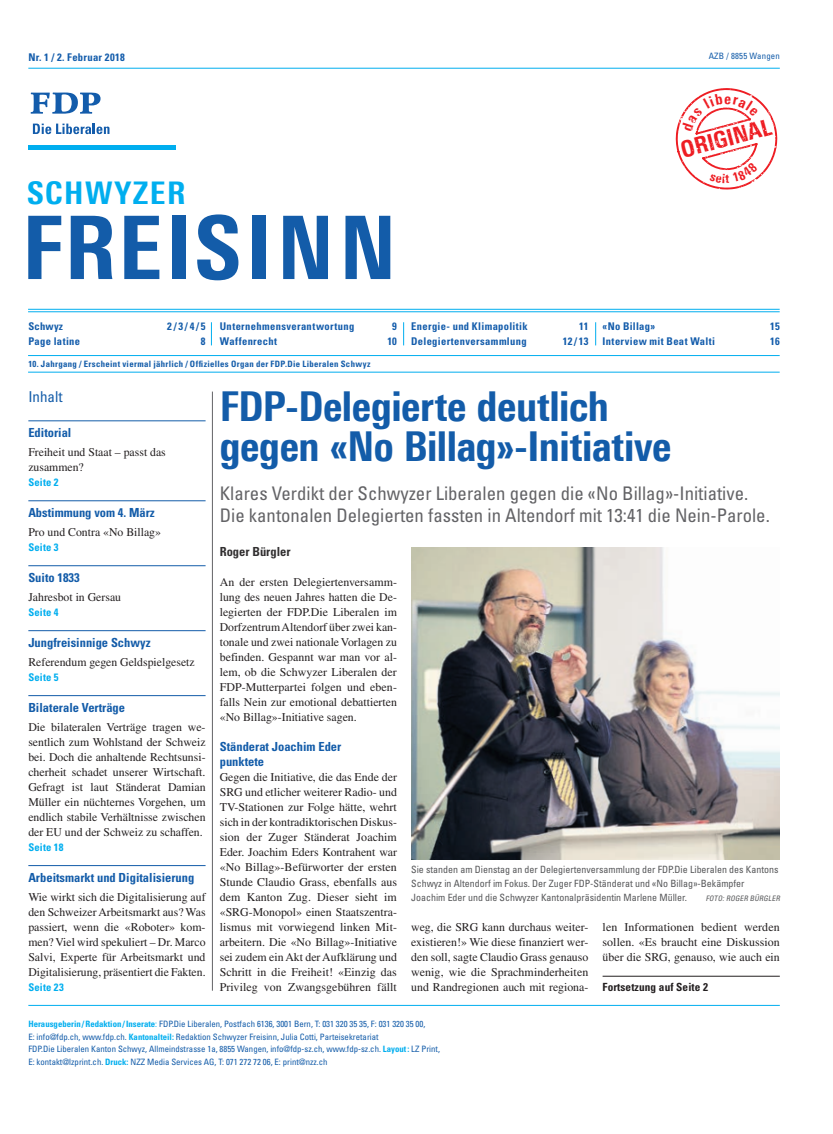
<style>
.page{position:relative;width:833px;height:1134px;background:#fff}
.page>*{position:absolute;margin:0;border:0;box-sizing:border-box;transform-origin:0 0}
.t1{font:800 87.5px "Linotype Univers 720 Cn";letter-spacing:.05em;color:#135ca9}
.t2{font:800 41.25px/40px "Linotype Univers 720 Cn";letter-spacing:-.01em;color:#135ca9}
.t3{font:800 31.25px "Linotype Univers 720 Cn";letter-spacing:.05em;color:#00aeef}
.t4{font:800 22.75px "Linotype Univers 720 Cn";color:#ee1d23}
.t5{font:condensed 18.75px/22.5px "Univers LT Std";color:#636366}
.t6{font:condensed 15px "Univers LT Std";color:#135ca9}
.t7{font:700 condensed 12.5px/15px "Univers LT Std";color:#135ca9}
.t8{font:700 condensed 12.5px "Univers LT Std";color:#312f30}
.t9{font:11.88px/15px "Times LT Std";color:#231f20;text-align:justify}
.t10{font:700 condensed 11.25px "Univers LT Std";letter-spacing:.01em;color:#231f20}
.t11{font:700 condensed 10.62px "Univers LT Std";letter-spacing:.035em;color:#135cab}
.t12{font:700 condensed 10.62px "Univers LT Std";letter-spacing:.02em;color:#00aeef}
.t13{font:700 condensed 10.62px "Univers LT Std";letter-spacing:.02em;color:#135ca9}
.t14{font:condensed 10px/13.8px "Univers LT Std";color:#57585a}
.t15{font:condensed 8.75px/12.5px "Univers LT Std";color:#135ca9}
.t16{font:700 condensed 8.75px "Univers LT Std";letter-spacing:.035em;color:#135ca9}
.t17{font:condensed 8.75px "Univers LT Std";letter-spacing:.02em;color:#135ca9}
.t18{font:italic condensed 7.5px "Univers LT Std";color:#57585a}
.s1{font-weight:700;color:#00aeef}
.s2{color:#00aeef}
</style>
<div class="page">
<hr style="left:212px;top:392px;width:1px;height:599px;background:#636366">
<hr style="left:28px;top:355px;width:751px;height:1px;background:#00aeef">
<hr style="left:28px;top:311px;width:751px;height:1px;background:#00aeef">
<hr style="left:28px;top:309px;width:751px;height:1px;background:#00aeef">
<hr style="left:28px;top:372px;width:751px;height:1px;background:#00aeef">
<svg style="left:211px;top:322px;width:1px;height:23px"></svg>
<svg style="left:403px;top:322px;width:1px;height:23px"></svg>
<svg style="left:595px;top:322px;width:1px;height:23px"></svg>
<hr style="left:28px;top:146px;width:148px;height:4px;background:#00aeef">
<svg style="left:33px;top:124px;width:76px;height:10px"></svg>
<svg style="left:31px;top:93px;width:70px;height:21px"></svg>
<hr style="left:28px;top:68px;width:752px;height:1px;background:#00aeef">
<hr style="left:28px;top:1005px;width:752px;height:1px;background:#00aeef">
<hr style="left:28px;top:420px;width:178px;height:1px;background:#135ca9">
<hr style="left:28px;top:500px;width:178px;height:1px;background:#135ca9">
<hr style="left:28px;top:565px;width:178px;height:1px;background:#135ca9">
<hr style="left:28px;top:630px;width:178px;height:1px;background:#135ca9">
<hr style="left:28px;top:695px;width:178px;height:1px;background:#135ca9">
<hr style="left:28px;top:865px;width:178px;height:1px;background:#135ca9">
<img style="left:411px;top:547px;width:369px;height:313px">
<hr style="left:602px;top:976px;width:178px;height:1px;background:#231f20">
<svg style="left:675px;top:88px;width:103px;height:102px"></svg>
<p class="t11" style="left:28px;top:51px;width:98px">Nr. 1 / 2. Februar 2018</p>
<p class="t17" style="left:708px;top:51px;width:73px">AZB / 8855 Wangen</p>
<h3 class="t3" style="left:27px;top:174px;width:160px">SCHWYZER</h3>
<h1 class="t1" style="left:22px;top:195px;width:376px">FREISINN</h1>
<h3 class="t4" style="left:678px;top:137px;width:94px;rotate:-15deg">ORIGINAL</h3>
<p class="t13" style="left:28px;top:320px;width:36px">Schwyz</p>
<p class="t13" style="left:167px;top:320px;width:40px">2/3/4/5</p>
<p class="t11" style="left:28px;top:335px;width:53px">Page latine</p>
<p class="t11" style="left:201px;top:335px;width:6px">8</p>
<p class="t11" style="left:220px;top:320px;width:136px">Unternehmensverantwortung</p>
<p class="t11" style="left:392px;top:320px;width:6px">9</p>
<p class="t11" style="left:220px;top:335px;width:59px">Waffenrecht</p>
<p class="t11" style="left:387px;top:335px;width:11px">10</p>
<p class="t16" style="left:28px;top:358px;width:344px">10. Jahrgang / Erscheint viermal jährlich / Offizielles Organ der FDP.Die Liberalen Schwyz</p>
<p class="t11" style="left:411px;top:320px;width:118px">Energie- und Klimapolitik</p>
<p class="t11" style="left:579px;top:320px;width:11px">11</p>
<p class="t11" style="left:411px;top:335px;width:117px">Delegiertenversammlung</p>
<p class="t11" style="left:563px;top:335px;width:27px">12/13</p>
<p class="t11" style="left:602px;top:320px;width:54px">«No Billag»</p>
<p class="t11" style="left:770px;top:320px;width:11px">15</p>
<p class="t11" style="left:602px;top:335px;width:114px">Interview mit Beat Walti</p>
<p class="t11" style="left:770px;top:335px;width:11px">16</p>
<p class="t6" style="left:28px;top:388px;width:36px">Inhalt</p>
<p class="t7" style="left:28px;top:425px;width:45px">Editorial</p>
<p class="t9" style="left:28px;top:444px;width:139px">Freiheit und Staat – passt das zusammen?</p>
<p class="t12" style="left:28px;top:476px;width:32px">Seite 2</p>
<p class="t7" style="left:28px;top:505px;width:128px">Abstimmung vom 4. März</p>
<p class="t9" style="left:28px;top:524px;width:134px">Pro und Contra «No Billag»</p>
<p class="t12" style="left:28px;top:541px;width:32px">Seite 3</p>
<p class="t7" style="left:28px;top:570px;width:53px">Suito 1833</p>
<p class="t9" style="left:28px;top:589px;width:94px">Jahresbot in Gersau</p>
<p class="t12" style="left:28px;top:605px;width:32px">Seite 4</p>
<p class="t7" style="left:28px;top:635px;width:124px">Jungfreisinnige Schwyz</p>
<p class="t9" style="left:28px;top:654px;width:168px">Referendum gegen Geldspielgesetz</p>
<p class="t12" style="left:28px;top:670px;width:32px">Seite 5</p>
<p class="t7" style="left:28px;top:700px;width:98px">Bilaterale Verträge</p>
<p class="t9" style="left:28px;top:719px;width:179px">Die bilateralen Verträge tragen we&shy;sentlich zum Wohlstand der Schweiz bei. Doch die anhaltende Rechtsunsi&shy;cherheit schadet unserer Wirtschaft.<br>Gefragt ist laut Ständerat Damian Müller ein nüchternes Vorgehen, um endlich stabile Verhältnisse zwischen der EU und der Schweiz zu schaffen.</p>
<p class="t12" style="left:28px;top:840px;width:37px">Seite 18</p>
<p class="t7" style="left:28px;top:870px;width:167px">Arbeitsmarkt und Digitalisierung</p>
<p class="t9" style="left:28px;top:889px;width:179px">Wie wirkt sich die Digitalisierung auf den Schweizer Arbeitsmarkt aus? Was passiert, wenn die «Roboter» kom&shy;men? Viel wird spekuliert – Dr. Marco Salvi, Experte für Arbeitsmarkt und Digitalisierung, präsentiert die Fakten.</p>
<p class="t12" style="left:28px;top:980px;width:37px">Seite 23</p>
<h2 class="t2" style="left:220px;top:386px;width:453px">FDP-Delegierte deutlich gegen «No Billag»-Initiative</h2>
<h3 class="t5" style="left:220px;top:482px;width:551px">Klares Verdikt der Schwyzer Liberalen gegen die «No Billag»-Initiative.<br>Die kantonalen Delegierten fassten in Altendorf mit 13:41 die Nein-Parole.</h3>
<p class="t8" style="left:220px;top:543px;width:72px">Roger Bürgler</p>
<p class="t9" style="left:220px;top:574px;width:179px">An der ersten Delegiertenversamm&shy;lung des neuen Jahres hatten die De&shy;legierten der FDP.Die Liberalen im Dorfzentrum Altendorf über zwei kan&shy;tonale und zwei nationale Vorlagen zu befinden. Gespannt war man vor al&shy;lem, ob die Schwyzer Liberalen der FDP-Mutterpartei folgen und eben&shy;falls Nein zur emotional debattierten «No Billag»-Initiative sagen.</p>
<p class="t7" style="left:220px;top:738px;width:123px">Ständerat Joachim Eder punktete</p>
<p class="t9" style="left:220px;top:769px;width:179px">Gegen die Initiative, die das Ende der SRG und etlicher weiterer Radio- und TV-Stationen zur Folge hätte, wehrt sich in der kontradiktorischen Diskus&shy;sion der Zuger Ständerat Joachim Eder. Joachim Eders Kontrahent war «No Billag»-Befürworter der ersten Stunde Claudio Grass, ebenfalls aus dem Kanton Zug. Dieser sieht im «SRG-Monopol» einen Staatszentra&shy;lismus mit vorwiegend linken Mit&shy;arbeitern. Die «No Billag»-Initiative sei zudem ein Akt der Aufklärung und Schritt in die Freiheit! «Einzig das Privileg von Zwangsgebühren fällt</p>
<p class="t14" style="left:411px;top:862px;width:369px">Sie standen am Dienstag an der Delegiertenversammlung der FDP.Die Liberalen des Kantons<br>Schwyz in Altendorf im Fokus. Der Zuger FDP-Ständerat und «No Billag»-Bekämpfer<br>Joachim Eder und die Schwyzer Kantonalpräsidentin Marlene Müller.</p>
<p class="t18" style="left:706px;top:893px;width:77px">FOTO:ROGER BÜRGLER</p>
<p class="t9" style="left:411px;top:919px;width:179px">weg, die SRG kann durchaus weiter&shy;existieren!» Wie diese finanziert wer&shy;den soll, sagte Claudio Grass genauso wenig, wie die Sprachminderheiten und Randregionen auch mit regiona-</p>
<p class="t9" style="left:602px;top:919px;width:179px">len Informationen bedient werden sollen. «Es braucht eine Diskussion über die SRG, genauso, wie auch ein</p>
<p class="t10" style="left:602px;top:980px;width:107px">Fortsetzung auf Seite 2</p>
<p class="t15" style="left:28px;top:1017px;width:413px"><span class="s1">Herausgeberin/Redaktion /Inserate</span><span class="s2">:</span> FDP.Die Liberalen, Postfach 6136, 3001 Bern, T: 031 320 35 35, F: 031 320 35 00,<br>E: info@fdp.ch, www.fdp.ch. <span class="s1">Kantonalteil:</span> Redaktion Schwyzer Freisinn, Julia Cotti, Parteisekretariat<br>FDP.Die Liberalen Kanton Schwyz, Allmeindstrasse 1a, 8855 Wangen, info@fdp-sz.ch, www.fdp-sz.ch. <span class="s1">Layout:</span> LZ Print, E: kontakt@lzprint.ch. <span class="s1">Druck:</span> NZZ Media Services AG, T: 071 272 72 06, E: print@nzz.ch</p>
</div>
